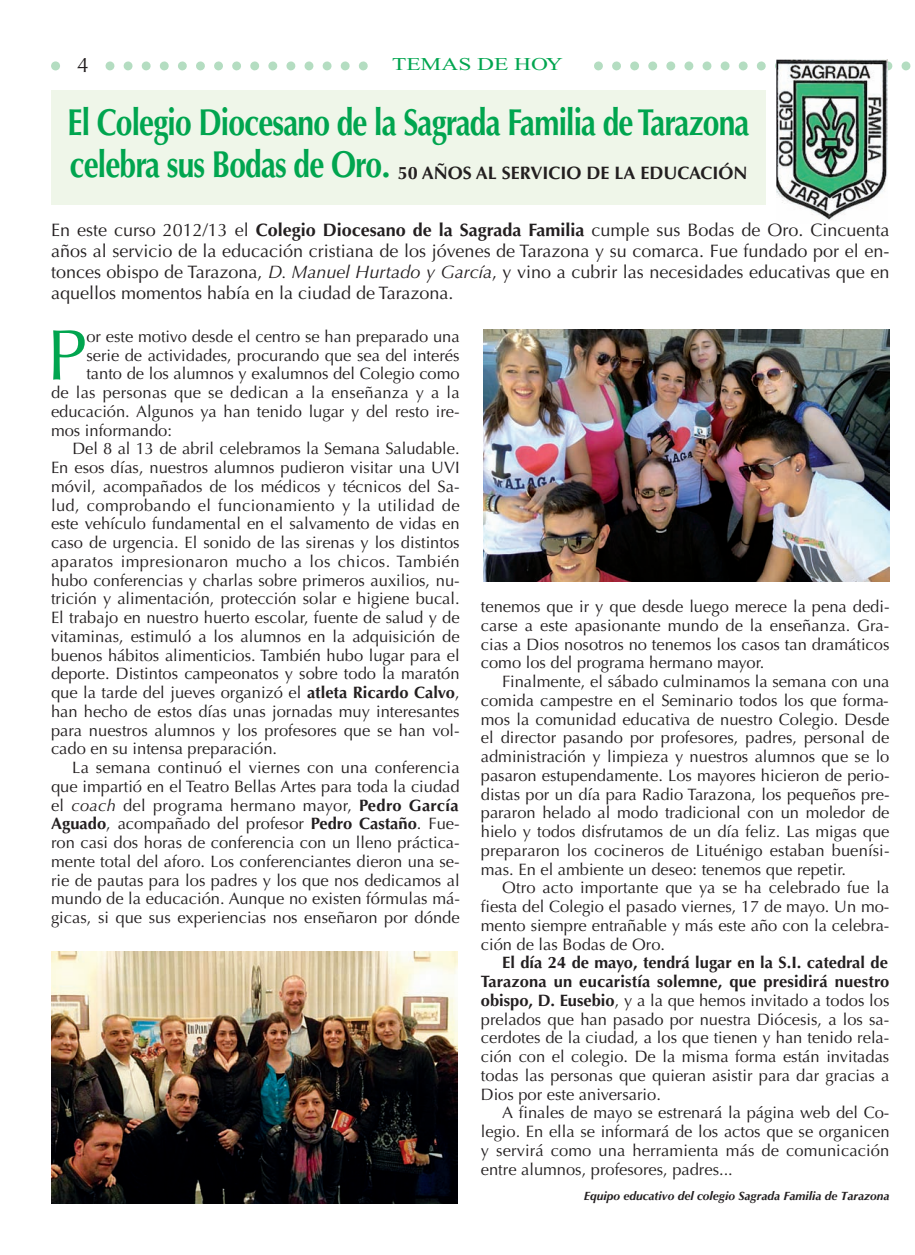
<style>
.page{position:relative;width:915px;height:1255px;background:#fff}
.page>*{position:absolute;margin:0;border:0;box-sizing:border-box;transform-origin:0 0}
.t1{font:71.55px "Optima";color:#00a54f}
.t2{font:700 37.5px "Optima";letter-spacing:-.03em;color:#00a54f;scale:.8 1}
.t3{font:21px "Optima LT Std";color:#231f20}
.t4{font:18px/21px "Optima";color:#231f20;text-align:justify}
.t5{font:700 18px "Optima";color:#231f20}
.t6{font:18px "Times New Roman";color:#00a54f;scale:1.3 1}
.t7{font:16.5px "Optima";color:#231f20}
.t8{font:700 16.5px "Optima";letter-spacing:.01em;color:#231f20}
.t9{font:16.5px "Optima";letter-spacing:.02em;color:#231f20}
.t10{font:16.5px "Optima";letter-spacing:.025em;color:#231f20}
.t11{font:italic 700 12px "Optima";color:#231f20}
.s1{font-size:37.5px;color:#00a54f}
.s2{font-size:33px;color:#00a54f}
.s3{font-weight:700}
.s4{font-style:italic}
</style>
<div class="page">
<svg style="left:51px;top:61px;width:860px;height:9px"></svg>
<div style="left:368px;top:51px;width:217px;height:30px;background:#fff"></div>
<div style="left:69px;top:51px;width:28px;height:30px;background:#fff"></div>
<div style="left:51px;top:90px;width:714px;height:114px;background:#eff6e9"></div>
<img style="left:776px;top:59px;width:111px;height:161px">
<img style="left:483px;top:329px;width:406px;height:252px">
<img style="left:51px;top:951px;width:406px;height:252px">
<p class="t3" style="left:77px;top:53px;width:13px">4</p>
<p class="t6" style="left:392px;top:58px;width:133px">TEMAS DE HOY</p>
<p class="t2" style="left:67px;top:107px;width:853px">El Colegio Diocesano de la Sagrada Familia de Tarazona</p>
<p class="t5" style="left:69px;top:165px;width:679px"><span class="s1">celebra sus Bodas de Oro</span><span class="s2">.</span> 50 AÑOS AL SERVICIO DE LA EDUCACIÓN</p>
<p class="t4" style="left:51px;top:221px;width:839px">En este curso 2012/13 el <span class="s3">Colegio Diocesano de la Sagrada Familia</span> cumple sus Bodas de Oro. Cincuenta años al servicio de la educación cristiana de los jóvenes de Tarazona y su comarca. Fue fundado por el en&shy;tonces obispo de Tarazona, <span class="s4">D. Manuel Hurtado y García</span>, y vino a cubrir las necesidades educativas que en aquellos momentos había en la ciudad de Tarazona.</p>
<p class="t1" style="left:47px;top:325px;width:41px">P</p>
<p class="t7" style="left:86px;top:329px;width:374px">or este motivo desde el centro se han preparado una</p>
<p class="t7" style="left:86px;top:348px;width:374px">serie de actividades, procurando que sea del interés</p>
<p class="t7" style="left:86px;top:367px;width:375px">tanto de los alumnos y exalumnos del Colegio como</p>
<p class="t7" style="left:51px;top:385px;width:410px">de las personas que se dedican a la enseñanza y a la</p>
<p class="t7" style="left:51px;top:404px;width:410px">educación. Algunos ya han tenido lugar y del resto ire-</p>
<p class="t7" style="left:51px;top:423px;width:122px">mos informando:</p>
<p class="t7" style="left:72px;top:442px;width:388px">Del 8 al 13 de abril celebramos la Semana Saludable.</p>
<p class="t7" style="left:51px;top:460px;width:410px">En esos días, nuestros alumnos pudieron visitar una UVI</p>
<p class="t7" style="left:51px;top:479px;width:410px">móvil, acompañados de los médicos y técnicos del Sa-</p>
<p class="t9" style="left:51px;top:498px;width:410px">lud, comprobando el funcionamiento y la utilidad de</p>
<p class="t7" style="left:51px;top:517px;width:410px">este vehículo fundamental en el salvamento de vidas en</p>
<p class="t7" style="left:51px;top:535px;width:410px">caso de urgencia. El sonido de las sirenas y los distintos</p>
<p class="t10" style="left:51px;top:554px;width:410px">aparatos impresionaron mucho a los chicos. También</p>
<p class="t7" style="left:51px;top:573px;width:410px">hubo conferencias y charlas sobre primeros auxilios, nu-</p>
<p class="t7" style="left:51px;top:592px;width:410px">trición y alimentación, protección solar e higiene bucal.</p>
<p class="t7" style="left:51px;top:610px;width:410px">El trabajo en nuestro huerto escolar, fuente de salud y de</p>
<p class="t7" style="left:51px;top:629px;width:410px">vitaminas, estimuló a los alumnos en la adquisición de</p>
<p class="t7" style="left:51px;top:648px;width:410px">buenos hábitos alimenticios. También hubo lugar para el</p>
<p class="t7" style="left:51px;top:667px;width:410px">deporte. Distintos campeonatos y sobre todo la maratón</p>
<p class="t7" style="left:51px;top:685px;width:410px">que la tarde del jueves organizó el <span class="s3">atleta Ricardo Calvo</span>,</p>
<p class="t7" style="left:51px;top:704px;width:410px">han hecho de estos días unas jornadas muy interesantes</p>
<p class="t7" style="left:51px;top:723px;width:410px">para nuestros alumnos y los profesores que se han vol-</p>
<p class="t7" style="left:51px;top:742px;width:227px">cado en su intensa preparación.</p>
<p class="t7" style="left:72px;top:760px;width:388px">La semana continuó el viernes con una conferencia</p>
<p class="t7" style="left:51px;top:779px;width:410px">que impartió en el Teatro Bellas Artes para toda la ciudad</p>
<p class="t9" style="left:51px;top:798px;width:409px">el <span class="s4">coach</span> del programa hermano mayor, <span class="s3">Pedro García</span></p>
<p class="t7" style="left:51px;top:817px;width:410px"><span class="s3">Aguado</span>, acompañado del profesor <span class="s3">Pedro Castaño</span>. Fue-</p>
<p class="t7" style="left:51px;top:835px;width:410px">ron casi dos horas de conferencia con un lleno práctica-</p>
<p class="t7" style="left:51px;top:854px;width:410px">mente total del aforo. Los conferenciantes dieron una se-</p>
<p class="t7" style="left:51px;top:873px;width:410px">rie de pautas para los padres y los que nos dedicamos al</p>
<p class="t7" style="left:51px;top:892px;width:410px">mundo de la educación. Aunque no existen fórmulas má-</p>
<p class="t7" style="left:51px;top:910px;width:410px">gicas, si que sus experiencias nos enseñaron por dónde</p>
<p class="t7" style="left:480px;top:599px;width:410px">tenemos que ir y que desde luego merece la pena dedi-</p>
<p class="t7" style="left:480px;top:618px;width:410px">carse a este apasionante mundo de la enseñanza. Gra-</p>
<p class="t7" style="left:480px;top:637px;width:410px">cias a Dios nosotros no tenemos los casos tan dramáticos</p>
<p class="t7" style="left:480px;top:656px;width:285px">como los del programa hermano mayor.</p>
<p class="t7" style="left:502px;top:674px;width:388px">Finalmente, el sábado culminamos la semana con una</p>
<p class="t7" style="left:480px;top:693px;width:409px">comida campestre en el Seminario todos los que forma-</p>
<p class="t7" style="left:480px;top:712px;width:410px">mos la comunidad educativa de nuestro Colegio. Desde</p>
<p class="t7" style="left:480px;top:731px;width:410px">el director pasando por profesores, padres, personal de</p>
<p class="t7" style="left:480px;top:749px;width:410px">administración y limpieza y nuestros alumnos que se lo</p>
<p class="t7" style="left:480px;top:768px;width:410px">pasaron estupendamente. Los mayores hicieron de perio-</p>
<p class="t7" style="left:480px;top:787px;width:410px">distas por un día para Radio Tarazona, los pequeños pre-</p>
<p class="t7" style="left:480px;top:805px;width:410px">pararon helado al modo tradicional con un moledor de</p>
<p class="t7" style="left:480px;top:824px;width:410px">hielo y todos disfrutamos de un día feliz. Las migas que</p>
<p class="t7" style="left:480px;top:843px;width:410px">prepararon los cocineros de Lituénigo estaban buenísi-</p>
<p class="t7" style="left:480px;top:862px;width:366px">mas. En el ambiente un deseo: tenemos que repetir.</p>
<p class="t7" style="left:502px;top:880px;width:388px">Otro acto importante que ya se ha celebrado fue la</p>
<p class="t7" style="left:480px;top:899px;width:410px">fiesta del Colegio el pasado viernes, 17 de mayo. Un mo-</p>
<p class="t7" style="left:480px;top:918px;width:410px">mento siempre entrañable y más este año con la celebra-</p>
<p class="t7" style="left:480px;top:937px;width:186px">ción de las Bodas de Oro.</p>
<p class="t8" style="left:502px;top:955px;width:387px">El día 24 de mayo, tendrá lugar en la S.I. catedral de</p>
<p class="t8" style="left:480px;top:974px;width:410px">Tarazona un eucaristía solemne, que presidirá nuestro</p>
<p class="t7" style="left:480px;top:993px;width:410px"><span class="s3">obispo, D. Eusebio</span>, y a la que hemos invitado a todos los</p>
<p class="t7" style="left:480px;top:1012px;width:410px">prelados que han pasado por nuestra Diócesis, a los sa-</p>
<p class="t7" style="left:480px;top:1030px;width:410px">cerdotes de la ciudad, a los que tienen y han tenido rela-</p>
<p class="t7" style="left:480px;top:1049px;width:410px">ción con el colegio. De la misma forma están invitadas</p>
<p class="t7" style="left:480px;top:1068px;width:410px">todas las personas que quieran asistir para dar gracias a</p>
<p class="t7" style="left:480px;top:1087px;width:181px">Dios por este aniversario.</p>
<p class="t7" style="left:502px;top:1105px;width:388px">A finales de mayo se estrenará la página web del Co-</p>
<p class="t7" style="left:480px;top:1124px;width:410px">legio. En ella se informará de los actos que se organicen</p>
<p class="t7" style="left:480px;top:1143px;width:410px">y servirá como una herramienta más de comunicación</p>
<p class="t7" style="left:480px;top:1162px;width:253px">entre alumnos, profesores, padres...</p>
<p class="t11" style="left:583px;top:1190px;width:307px">Equipo educativo del colegio Sagrada Familia de Tarazona</p>
</div>
